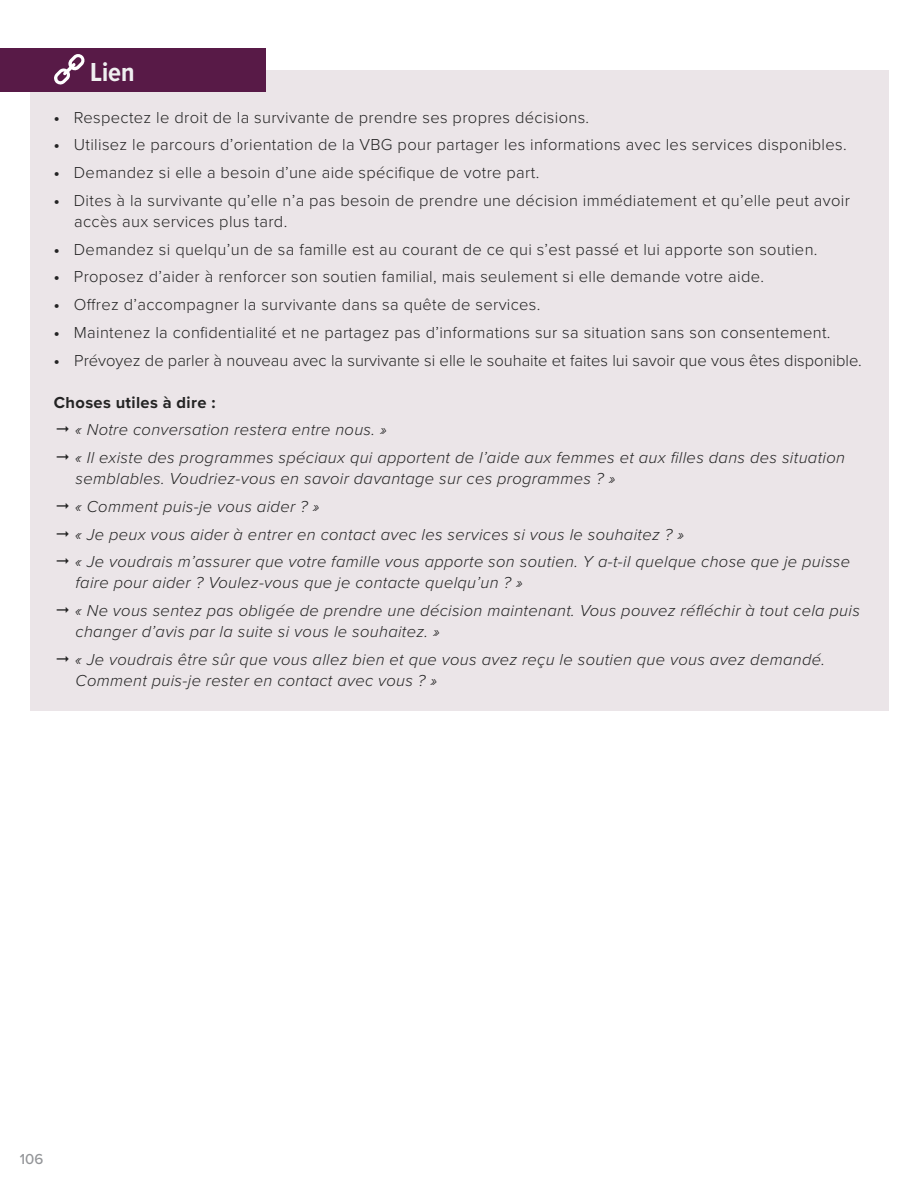
<style>
.page{position:relative;width:918px;height:1188px;background:#fff}
.page>*{position:absolute;margin:0;border:0;box-sizing:border-box;transform-origin:0 0}
.t1{font:700 27px "Proxima Nova Cond";color:#efeff0}
.t2{font:italic 300 16.5px/27.8px "Proxima Nova";letter-spacing:.02em;color:#242424}
.t3{font:300 16.5px/21px "Proxima Nova";letter-spacing:.02em;color:#242424}
.t4{font:300 16.5px "Proxima Nova";color:#242424}
.t5{font:700 16.5px "Proxima Nova";letter-spacing:.02em;color:#242424}
.t6{font:500 15px "Proxima Nova";color:#939598}
.s1{font-weight:700}
</style>
<div class="page">
<div style="left:30px;top:70px;width:858px;height:641px;background:#ebe5e8"></div>
<div style="left:0;top:49px;width:266px;height:43px;background:#581a47"></div>
<svg style="left:54px;top:54px;width:31px;height:31px"></svg>
<h1 class="t1" style="left:90px;top:52px;width:46px">Lien</h1>
<p class="t3" style="left:54px;top:106px;width:537px"><span class="s1">•</span> Respectez le droit de la survivante de prendre ses propres décisions.</p>
<p class="t3" style="left:54px;top:133px;width:794px"><span class="s1">•</span> Utilisez le parcours d’orientation de la VBG pour partager les informations avec les services disponibles.</p>
<p class="t3" style="left:54px;top:161px;width:487px"><span class="s1">•</span> Demandez si elle a besoin d’une aide spécifique de votre part.</p>
<p class="t3" style="left:74px;top:189px;width:777px;text-indent:-20px"><span class="s1">•</span> Dites à la survivante qu’elle n’a pas besoin de prendre une décision immédiatement et qu’elle peut avoir accès aux services plus tard.</p>
<p class="t3" style="left:54px;top:238px;width:765px"><span class="s1">•</span> Demandez si quelqu’un de sa famille est au courant de ce qui s’est passé et lui apporte son soutien.</p>
<p class="t3" style="left:54px;top:265px;width:711px"><span class="s1">•</span> Proposez d’aider à renforcer son soutien familial, mais seulement si elle demande votre aide.</p>
<p class="t3" style="left:54px;top:293px;width:488px"><span class="s1">•</span> Offrez d’accompagner la survivante dans sa quête de services.</p>
<p class="t3" style="left:54px;top:321px;width:778px"><span class="s1">•</span> Maintenez la confidentialité et ne partagez pas d’informations sur sa situation sans son consentement.</p>
<p class="t4" style="left:54px;top:348px;width:809px"><span class="s1">•</span> Prévoyez de parler à nouveau avec la survivante si elle le souhaite et faites lui savoir que vous êtes disponible.</p>
<p class="t5" style="left:54px;top:390px;width:163px">Choses utiles à dire :</p>
<p class="t2" style="left:75px;top:415px;width:771px">« Notre conversation restera entre nous. »<br>« Il existe des programmes spéciaux qui apportent de l’aide aux femmes et aux filles dans des situation</p>
<p class="t2" style="left:75px;top:464px;width:776px">semblables. Voudriez-vous en savoir davantage sur ces programmes ? »<br>« Comment puis-je vous aider ? »<br>« Je peux vous aider à entrer en contact avec les services si vous le souhaitez ? »<br>« Je voudrais m’assurer que votre famille vous apporte son soutien. Y a-t-il quelque chose que je puisse</p>
<p class="t2" style="left:75px;top:568px;width:786px">faire pour aider ? Voulez-vous que je contacte quelqu’un ? »<br>« Ne vous sentez pas obligée de prendre une décision maintenant. Vous pouvez réfléchir à tout cela puis</p>
<p class="t2" style="left:75px;top:617px;width:751px">changer d’avis par la suite si vous le souhaitez. »<br>« Je voudrais être sûr que vous allez bien et que vous avez reçu le soutien que vous avez demandé.</p>
<p class="t2" style="left:76px;top:666px;width:363px">Comment puis-je rester en contact avec vous ? »</p>
<p class="t6" style="left:20px;top:1148px;width:25px">106</p>
</div>
